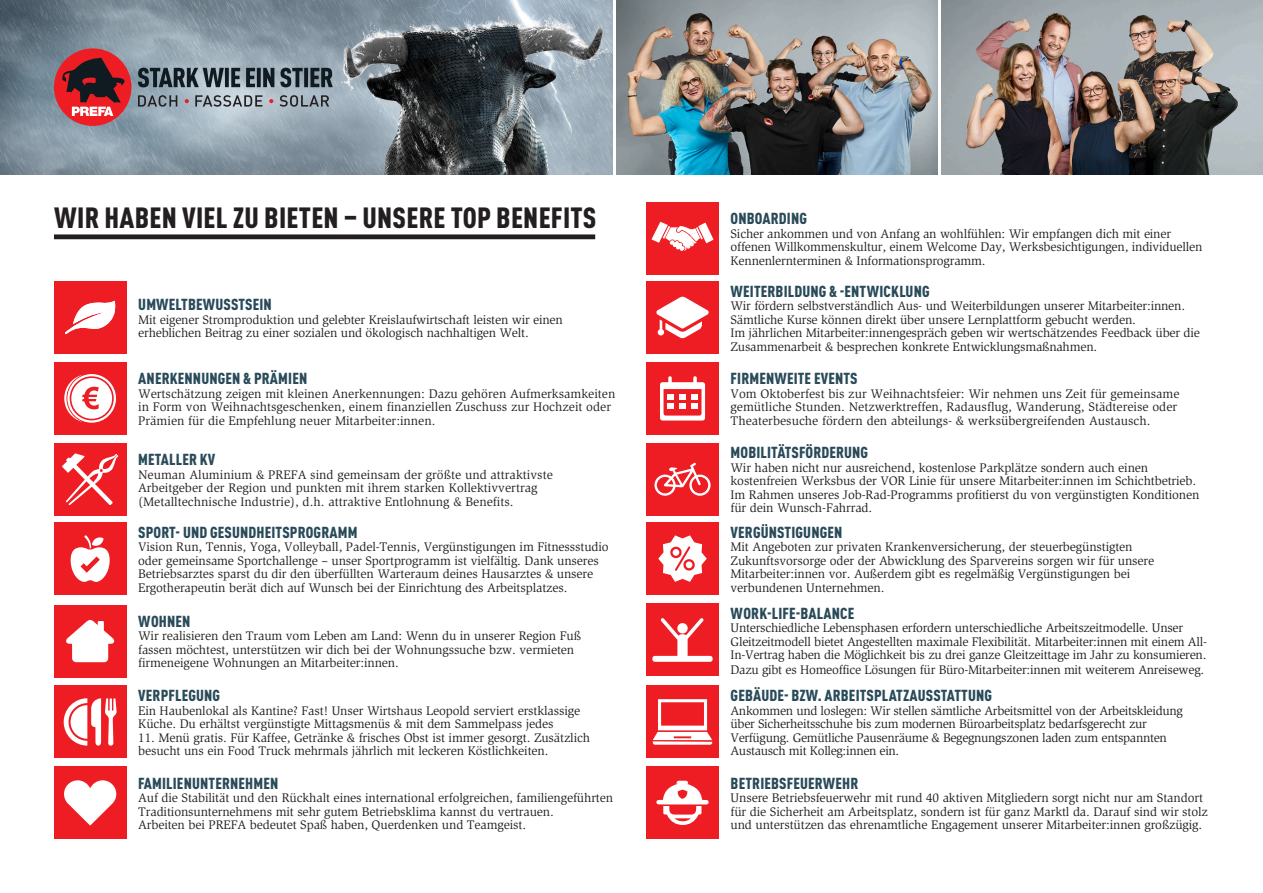
<style>
.page{position:relative;width:1263px;height:893px;background:#fff}
.page>*{position:absolute;margin:0;border:0;box-sizing:border-box;transform-origin:0 0}
.t1{font:900 condensed 28.8px "DIN Pro";letter-spacing:.01em;color:#231f20}
.t2{font:900 condensed 15.75px "DIN Pro";letter-spacing:.01em;color:#294a59}
.t3{font:12.75px/13.5px "ITC Slimbach LTCE";letter-spacing:-.01em;color:#231f20}
</style>
<div class="page">
<div style="left:54px;top:522px;width:72px;height:73px;background:#ee1d23"></div>
<svg style="left:70px;top:535px;width:40px;height:47px"></svg>
<div style="left:54px;top:443px;width:72px;height:72px;background:#ee1d23"></div>
<svg style="left:62px;top:453px;width:56px;height:52px"></svg>
<div style="left:54px;top:362px;width:72px;height:72px;background:#ee1d23"></div>
<svg style="left:64px;top:374px;width:52px;height:49px"></svg>
<div style="left:54px;top:605px;width:72px;height:72px;background:#ee1d23"></div>
<svg style="left:66px;top:620px;width:49px;height:42px"></svg>
<div style="left:54px;top:767px;width:72px;height:72px;background:#ee1d23"></div>
<svg style="left:64px;top:780px;width:52px;height:45px"></svg>
<div style="left:54px;top:686px;width:72px;height:72px;background:#ee1d23"></div>
<svg style="left:64px;top:698px;width:53px;height:48px"></svg>
<div style="left:54px;top:281px;width:72px;height:73px;background:#ee1d23"></div>
<svg style="left:65px;top:300px;width:51px;height:35px"></svg>
<div style="left:646px;top:281px;width:73px;height:73px;background:#ee1d23"></div>
<div style="left:646px;top:202px;width:73px;height:72px;background:#ee1d23"></div>
<div style="left:646px;top:443px;width:73px;height:72px;background:#ee1d23"></div>
<div style="left:646px;top:767px;width:73px;height:72px;background:#ee1d23"></div>
<div style="left:646px;top:362px;width:73px;height:72px;background:#ee1d23"></div>
<div style="left:646px;top:686px;width:73px;height:72px;background:#ee1d23"></div>
<div style="left:646px;top:522px;width:73px;height:73px;background:#ee1d23"></div>
<svg style="left:654px;top:463px;width:56px;height:33px"></svg>
<svg style="left:651px;top:222px;width:62px;height:29px"></svg>
<svg style="left:658px;top:535px;width:49px;height:47px"></svg>
<svg style="left:656px;top:781px;width:53px;height:44px"></svg>
<div style="left:646px;top:604px;width:73px;height:72px;background:#ee1d23"></div>
<svg style="left:652px;top:618px;width:61px;height:44px"></svg>
<svg style="left:653px;top:699px;width:59px;height:46px"></svg>
<svg style="left:660px;top:376px;width:45px;height:45px"></svg>
<svg style="left:656px;top:297px;width:53px;height:41px"></svg>
<img style="left:0;top:0;width:612px;height:174px">
<div style="left:54px;top:48px;width:77px;height:78px;background:#ee1d23;border-radius:50%"></div>
<svg style="left:62px;top:58px;width:63px;height:58px"></svg>
<svg style="left:138px;top:68px;width:195px;height:19px;background:#515e67"></svg>
<svg style="left:138px;top:95px;width:39px;height:12px"></svg>
<svg style="left:185px;top:99px;width:4px;height:4px"></svg>
<svg style="left:195px;top:95px;width:67px;height:12px"></svg>
<svg style="left:269px;top:99px;width:4px;height:4px"></svg>
<svg style="left:280px;top:95px;width:49px;height:12px"></svg>
<img style="left:617px;top:0;width:321px;height:174px">
<img style="left:942px;top:0;width:321px;height:174px">
<div style="left:54px;top:234px;width:541px;height:5px;background:#231f20"></div>
<h1 class="t1" style="left:54px;top:195px;width:544px">WIR HABEN VIEL ZU BIETEN – UNSERE TOP BENEFITS</h1>
<p class="t2" style="left:138px;top:292px;width:135px">UMWELTBEWUSSTSEIN</p>
<p class="t3" style="left:138px;top:313px;width:426px">Mit eigener Stromproduktion und gelebter Kreislaufwirtschaft leisten wir einen erheblichen Beitrag zu einer sozialen und ökologisch nachhaltigen Welt.</p>
<p class="t2" style="left:138px;top:366px;width:170px">ANERKENNUNGEN &amp; PRÄMIEN</p>
<p class="t3" style="left:138px;top:387px;width:479px">Wertschätzung zeigen mit kleinen Anerkennungen: Dazu gehören Aufmerksamkeiten in Form von Weihnachtsgeschenken, einem finanziellen Zuschuss zur Hochzeit oder<br>Prämien für die Empfehlung neuer Mitarbeiter:innen.</p>
<p class="t2" style="left:138px;top:447px;width:79px">METALLER KV</p>
<p class="t3" style="left:138px;top:468px;width:416px">Neuman Aluminium &amp; PREFA sind gemeinsam der größte und attraktivste<br>Arbeitgeber der Region und punkten mit ihrem starken Kollektivvertrag (Metalltechnische Industrie), d.h. attraktive Entlohnung &amp; Benefits.</p>
<p class="t2" style="left:138px;top:520px;width:221px">SPORT- UND GESUNDHEITSPROGRAMM</p>
<p class="t3" style="left:138px;top:540px;width:472px">Vision Run, Tennis, Yoga, Volleyball, Padel-Tennis, Vergünstigungen im Fitnessstudio oder gemeinsame Sportchallenge – unser Sportprogramm ist vielfältig. Dank unseres Betriebsarztes sparst du dir den überfüllten Warteraum deines Hausarztes &amp; unsere Ergotherapeutin berät dich auf Wunsch bei der Einrichtung des Arbeitsplatzes.</p>
<p class="t2" style="left:138px;top:609px;width:54px">WOHNEN</p>
<p class="t3" style="left:138px;top:629px;width:444px">Wir realisieren den Traum vom Leben am Land: Wenn du in unserer Region Fuß fassen möchtest, unterstützen wir dich bei der Wohnungssuche bzw. vermieten firmeneigene Wohnungen an Mitarbeiter:innen.</p>
<p class="t2" style="left:138px;top:683px;width:83px">VERPFLEGUNG</p>
<p class="t3" style="left:138px;top:704px;width:443px">Ein Haubenlokal als Kantine? Fast! Unser Wirtshaus Leopold serviert erstklassige<br>Küche. Du erhältst vergünstigte Mittagsmenüs &amp; mit dem Sammelpass jedes</p>
<p class="t3" style="left:138px;top:731px;width:453px">11. Menü gratis. Für Kaffee, Getränke &amp; frisches Obst ist immer gesorgt. Zusätzlich besucht uns ein Food Truck mehrmals jährlich mit leckeren Köstlichkeiten.</p>
<p class="t2" style="left:138px;top:771px;width:142px">FAMILIENUNTERNEHMEN</p>
<p class="t3" style="left:138px;top:791px;width:476px">Auf die Stabilität und den Rückhalt eines international erfolgreichen, familiengeführten<br>Traditionsunternehmens mit sehr gutem Betriebsklima kannst du vertrauen.<br>Arbeiten bei PREFA bedeutet Spaß haben, Querdenken und Teamgeist.</p>
<p class="t2" style="left:731px;top:206px;width:78px">ONBOARDING</p>
<p class="t3" style="left:730px;top:227px;width:473px">Sicher ankommen und von Anfang an wohlfühlen: Wir empfangen dich mit einer offenen Willkommenskultur, einem Welcome Day, Werksbesichtigungen, individuellen<br>Kennenlernterminen &amp; Informationsprogramm.</p>
<p class="t2" style="left:731px;top:279px;width:200px">WEITERBILDUNG &amp; -ENTWICKLUNG</p>
<p class="t3" style="left:730px;top:299px;width:471px">Wir fördern selbstverständlich Aus- und Weiterbildungen unserer Mitarbeiter:innen.<br>Sämtliche Kurse können direkt über unsere Lernplattform gebucht werden.<br>Im jährlichen Mitarbeiter:innengespräch geben wir wertschätzendes Feedback über die Zusammenarbeit &amp; besprechen konkrete Entwicklungsmaßnahmen.</p>
<p class="t2" style="left:731px;top:366px;width:128px">FIRMENWEITE EVENTS</p>
<p class="t3" style="left:730px;top:387px;width:450px">Vom Oktoberfest bis zur Weihnachtsfeier: Wir nehmen uns Zeit für gemeinsame gemütliche Stunden. Netzwerktreffen, Radausflug, Wanderung, Städtereise oder<br>Theaterbesuche fördern den abteilungs- &amp; werksübergreifenden Austausch.</p>
<p class="t2" style="left:731px;top:441px;width:139px">MOBILITÄTSFÖRDERUNG</p>
<p class="t3" style="left:730px;top:461px;width:470px">Wir haben nicht nur ausreichend, kostenlose Parkplätze sondern auch einen kostenfreien Werksbus der VOR Linie für unsere Mitarbeiter:innen im Schichtbetrieb.<br>Im Rahmen unseres Job-Rad-Programms profitierst du von vergünstigten Konditionen für dein Wunsch-Fahrrad.</p>
<p class="t2" style="left:731px;top:520px;width:113px">VERGÜNSTIGUNGEN</p>
<p class="t3" style="left:730px;top:540px;width:425px">Mit Angeboten zur privaten Krankenversicherung, der steuerbegünstigten Zukunftsvorsorge oder der Abwicklung des Sparvereins sorgen wir für unsere Mitarbeiter:innen vor. Außerdem gibt es regelmäßig Vergünstigungen bei verbundenen Unternehmen.</p>
<p class="t2" style="left:731px;top:601px;width:125px">WORK-LIFE-BALANCE</p>
<p class="t3" style="left:730px;top:621px;width:478px">Unterschiedliche Lebensphasen erfordern unterschiedliche Arbeitszeitmodelle. Unser Gleitzeitmodell bietet Angestellten maximale Flexibilität. Mitarbeiter:innen mit einem All-In-Vertrag haben die Möglichkeit bis zu drei ganze Gleitzeittage im Jahr zu konsumieren.<br>Dazu gibt es Homeoffice Lösungen für Büro-Mitarbeiter:innen mit weiterem Anreiseweg.</p>
<p class="t2" style="left:731px;top:683px;width:263px">GEBÄUDE- BZW. ARBEITSPLATZAUSSTATTUNG</p>
<p class="t3" style="left:730px;top:704px;width:454px">Ankommen und loslegen: Wir stellen sämtliche Arbeitsmittel von der Arbeitskleidung über Sicherheitsschuhe bis zum modernen Büroarbeitsplatz bedarfsgerecht zur Verfügung. Gemütliche Pausenräume &amp; Begegnungszonen laden zum entspannten Austausch mit Kolleg:innen ein.</p>
<p class="t2" style="left:731px;top:771px;width:129px">BETRIEBSFEUERWEHR</p>
<p class="t3" style="left:730px;top:791px;width:479px">Unsere Betriebsfeuerwehr mit rund 40 aktiven Mitgliedern sorgt nicht nur am Standort für die Sicherheit am Arbeitsplatz, sondern ist für ganz Marktl da. Darauf sind wir stolz und unterstützen das ehrenamtliche Engagement unserer Mitarbeiter:innen großzügig.</p>
</div>
